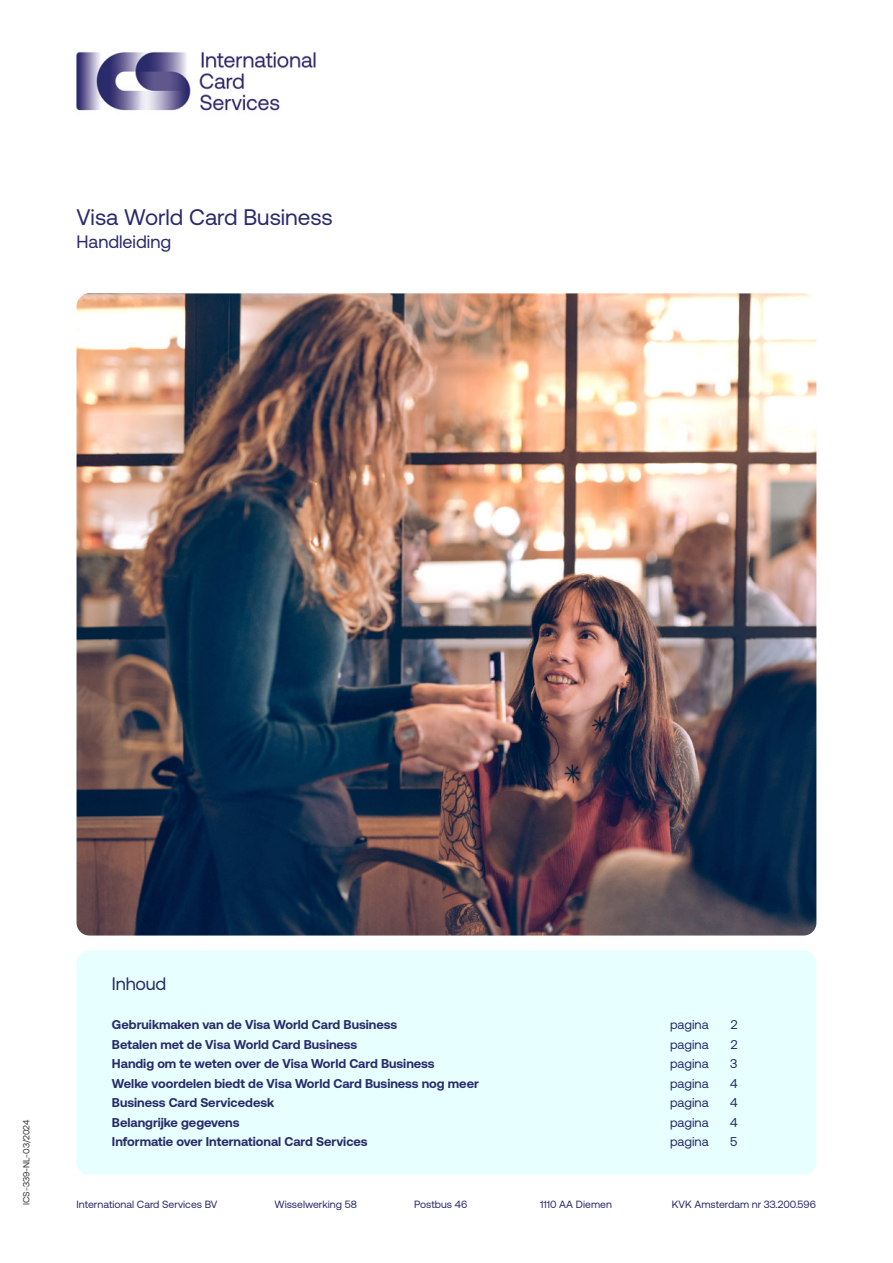
<style>
.page{position:relative;width:893px;height:1263px;background:#fff}
.page>*{position:absolute;margin:0;border:0;box-sizing:border-box;transform-origin:0 0}
.t1{font:22.5px "Aeonik";color:#292b6b}
.t2{font:18px "Aeonik";color:#292b6b}
.t3{font:700 12.75px "Aeonik";color:#292b6b}
.t4{font:12.75px "Aeonik";color:#292b6b}
.t5{font:10.5px "Aeonik";color:#292b6b}
.t6{font:9px "Aeonik";color:#373636}
</style>
<div class="page">
<img style="left:76px;top:51px;width:240px;height:60px">
<div style="left:77px;top:950px;width:739px;height:225px;background:#e7fffe;border-radius:13px"></div>
<img style="left:77px;top:293px;width:739px;height:642px">
<h1 class="t1" style="left:77px;top:205px;width:258px">Visa World Card Business</h1>
<h2 class="t2" style="left:77px;top:231px;width:96px">Handleiding</h2>
<p class="t6" style="left:22px;top:1205px;width:87px;rotate:-90deg">ICS-339-NL-03/2024</p>
<h2 class="t2" style="left:112px;top:974px;width:56px">Inhoud</h2>
<p class="t3" style="left:112px;top:1017px;width:287px">Gebruikmaken van de Visa World Card Business</p>
<p class="t4" style="left:670px;top:1018px;width:40px">pagina</p>
<p class="t4" style="left:731px;top:1018px;width:8px">2</p>
<p class="t3" style="left:112px;top:1037px;width:247px">Betalen met de Visa World Card Business</p>
<p class="t4" style="left:670px;top:1037px;width:40px">pagina</p>
<p class="t4" style="left:731px;top:1037px;width:8px">2</p>
<p class="t3" style="left:112px;top:1056px;width:324px">Handig om te weten over de Visa World Card Business</p>
<p class="t4" style="left:670px;top:1057px;width:40px">pagina</p>
<p class="t4" style="left:730px;top:1057px;width:9px">3</p>
<p class="t3" style="left:112px;top:1076px;width:368px">Welke voordelen biedt de Visa World Card Business nog meer</p>
<p class="t4" style="left:670px;top:1076px;width:40px">pagina</p>
<p class="t4" style="left:730px;top:1076px;width:9px">4</p>
<p class="t3" style="left:112px;top:1095px;width:164px">Business Card Servicedesk</p>
<p class="t4" style="left:670px;top:1096px;width:40px">pagina</p>
<p class="t4" style="left:730px;top:1096px;width:9px">4</p>
<p class="t3" style="left:112px;top:1115px;width:129px">Belangrijke gegevens</p>
<p class="t4" style="left:670px;top:1115px;width:40px">pagina</p>
<p class="t4" style="left:730px;top:1115px;width:9px">4</p>
<p class="t3" style="left:112px;top:1134px;width:257px">Informatie over International Card Services</p>
<p class="t4" style="left:670px;top:1135px;width:40px">pagina</p>
<p class="t4" style="left:730px;top:1135px;width:9px">5</p>
<p class="t5" style="left:77px;top:1198px;width:142px">International Card Services BV</p>
<p class="t5" style="left:275px;top:1198px;width:84px">Wisselwerking 58</p>
<p class="t5" style="left:414px;top:1198px;width:55px">Postbus 46</p>
<p class="t5" style="left:540px;top:1198px;width:73px">1110 AA Diemen</p>
<p class="t5" style="left:672px;top:1198px;width:146px">KVK Amsterdam nr 33.200.596</p>
</div>
